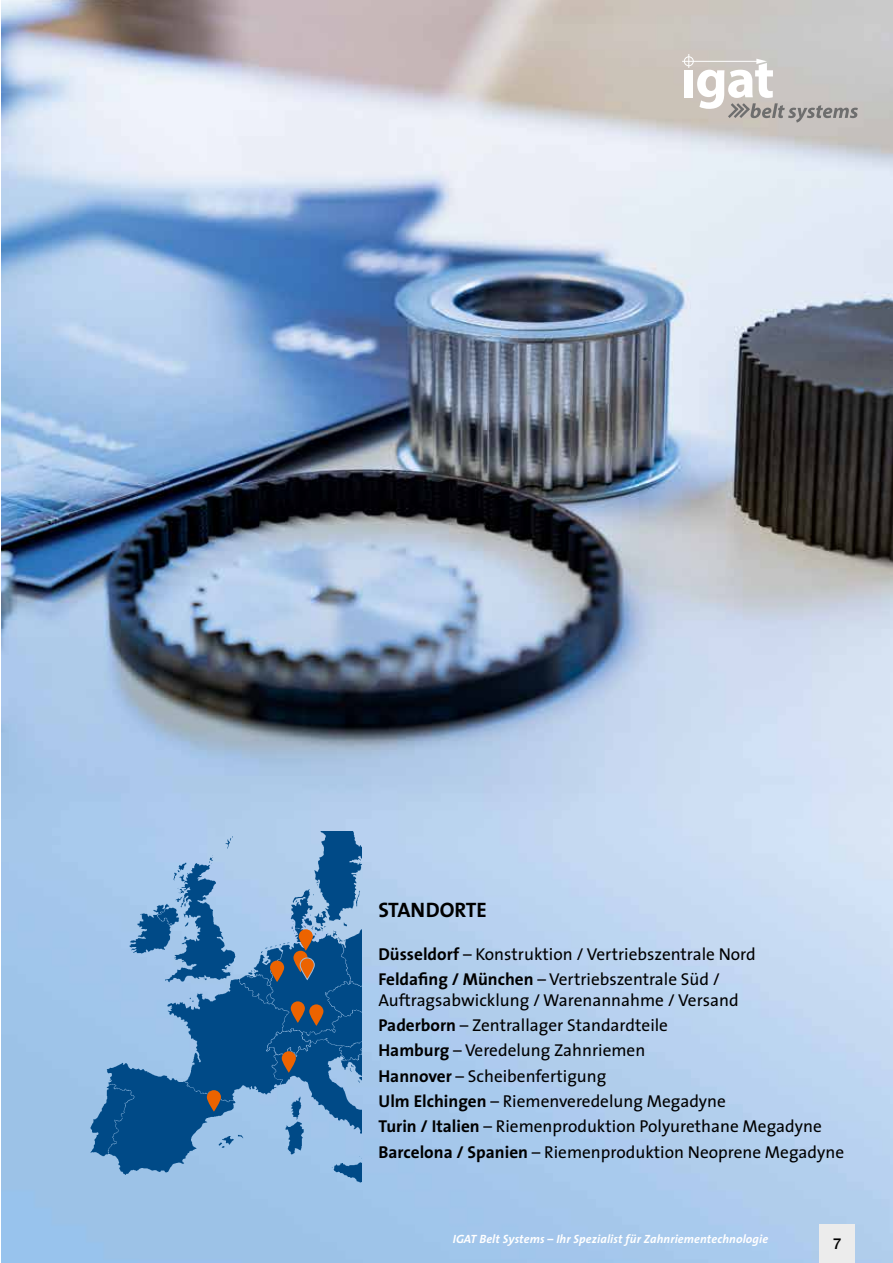
<style>
.page{position:relative;width:893px;height:1263px;background:#fff}
.page>*{position:absolute;margin:0;border:0;box-sizing:border-box;transform-origin:0 0}
.t1{font:700 21px "The Sans";letter-spacing:-.005em;color:#000}
.t2{font:17.25px/25.2px "The Sans";color:#000}
.t3{font:500 15px "Helvetica Neue";color:#000}
.t4{font:italic 700 12px "The Sans";letter-spacing:.01em;color:#fff}
.s1{font-weight:700}
</style>
<div class="page">
<img style="left:1px;top:0;width:892px;height:1263px">
<div style="left:685px;top:70px;width:8px;height:27px;background:#fff"></div>
<div style="left:684px;top:56px;width:10px;height:10px;border:1px solid #fff;border-radius:50%"></div>
<hr style="left:682px;top:61px;width:75px;height:1px;background:#fff">
<svg style="left:697px;top:59px;width:161px;height:64px"></svg>
<img style="left:85px;top:832px;width:277px;height:356px">
<svg style="left:270px;top:960px;width:14px;height:22px"></svg>
<svg style="left:309px;top:1004px;width:14px;height:22px"></svg>
<svg style="left:291px;top:1001px;width:14px;height:22px"></svg>
<svg style="left:282px;top:1051px;width:14px;height:22px"></svg>
<svg style="left:299px;top:929px;width:14px;height:22px"></svg>
<svg style="left:293px;top:951px;width:15px;height:21px"></svg>
<svg style="left:300px;top:958px;width:14px;height:21px"></svg>
<div style="left:300px;top:957px;width:15px;height:23px;border:1px solid #a0bddc;border-radius:7px"></div>
<svg style="left:207px;top:1090px;width:14px;height:22px"></svg>
<div style="left:819px;top:1224px;width:36px;height:39px;background:#ececec"></div>
<p class="t1" style="left:378px;top:892px;width:110px">STANDORTE</p>
<p class="t2" style="left:378px;top:941px;width:379px"><span class="s1">Düsseldorf</span> – Konstruktion / Vertriebszentrale Nord<br><span class="s1">Feldafing / München</span> – Vertriebszentrale Süd /</p>
<p class="t2" style="left:378px;top:987px;width:467px">Auftragsabwicklung / Warenannahme / Versand<br><span class="s1">Paderborn</span> – Zentrallager Standardteile<br><span class="s1">Hamburg</span> – Veredelung Zahnriemen<br><span class="s1">Hannover</span> – Scheibenfertigung<br><span class="s1">Ulm Elchingen</span> – Riemenveredelung Megadyne<br><span class="s1">Turin / Italien</span> – Riemenproduktion Polyurethane Megadyne <span class="s1">Barcelona / Spanien</span> – Riemenproduktion Neoprene Megadyne</p>
<p class="t4" style="left:453px;top:1229px;width:317px">IGAT Belt Systems – Ihr Spezialist für Zahnriementechnologie</p>
<p class="t3" style="left:833px;top:1231px;width:10px">7</p>
</div>
